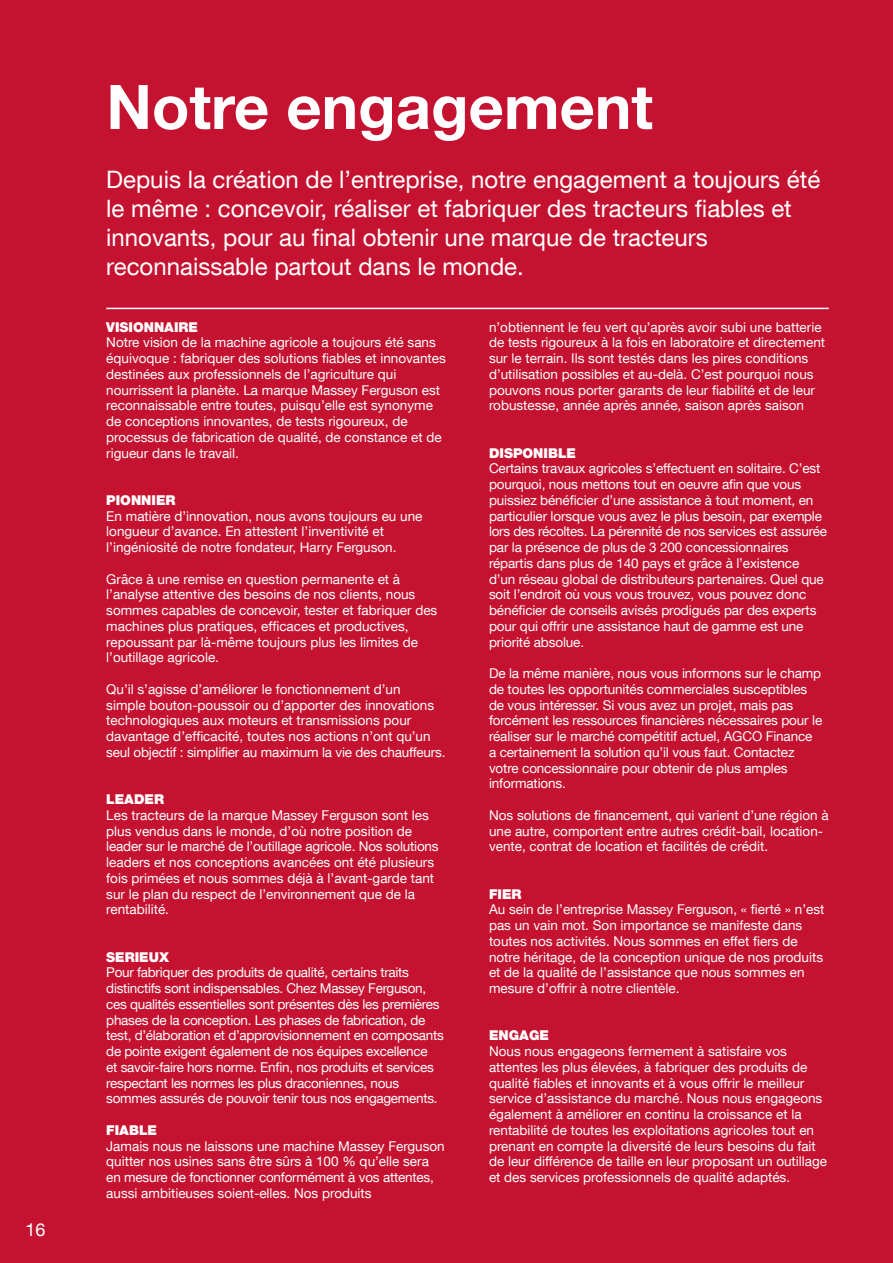
<style>
.page{position:relative;width:893px;height:1263px;background:#c41230}
.page>*{position:absolute;margin:0;border:0;box-sizing:border-box;transform-origin:0 0}
.t1{font:700 61.5px "Helvetica Neue LT Com";color:#fff}
.t2{font:24px/28.8px "Helvetica Neue LT Com";color:#fff}
.t3{font:18px "Helvetica Neue LT Com";color:#fff}
.t4{font:13.5px/15.8px "Helvetica Neue LT Com";color:#fff}
.t5{font:13.5px/15.8px "Helvetica Neue LT Com";letter-spacing:-.02em;color:#fff}
.t6{font:900 13.5px "Helvetica Neue LT Com";color:#fff}
</style>
<div class="page">
<hr style="left:106px;top:308px;width:723px;height:1px;background:#fff">
<h3 class="t3" style="left:26px;top:1218px;width:22px">16</h3>
<h1 class="t1" style="left:106px;top:68px;width:548px">Notre engagement</h1>
<h2 class="t2" style="left:106px;top:165px;width:715px">Depuis la création de l’entreprise, notre engagement a toujours été le même : concevoir, réaliser et fabriquer des tracteurs fiables et innovants, pour au final obtenir une marque de tracteurs reconnaissable partout dans le monde.</h2>
<p class="t6" style="left:106px;top:319px;width:93px">VISIONNAIRE</p>
<p class="t4" style="left:106px;top:334px;width:341px">Notre vision de la machine agricole a toujours été sans équivoque : fabriquer des solutions fiables et innovantes destinées aux professionnels de l’agriculture qui nourrissent la planète. La marque Massey Ferguson est reconnaissable entre toutes, puisqu’elle est synonyme de conceptions innovantes, de tests rigoureux, de processus de fabrication de qualité, de constance et de rigueur dans le travail.</p>
<p class="t6" style="left:106px;top:492px;width:71px">PIONNIER</p>
<p class="t4" style="left:106px;top:508px;width:318px">En matière d’innovation, nous avons toujours eu une longueur d’avance. En attestent l’inventivité et l’ingéniosité de notre fondateur, Harry Ferguson.</p>
<p class="t4" style="left:106px;top:571px;width:333px">Grâce à une remise en question permanente et à l’analyse attentive des besoins de nos clients, nous sommes capables de concevoir, tester et fabriquer des machines plus pratiques, efficaces et productives, repoussant par là-même toujours plus les limites de l’outillage agricole.</p>
<p class="t4" style="left:106px;top:681px;width:341px">Qu’il s’agisse d’améliorer le fonctionnement d’un<br>simple bouton-poussoir ou d’apporter des innovations technologiques aux moteurs et transmissions pour davantage d’efficacité, toutes nos actions n’ont qu’un seul objectif : simplifier au maximum la vie des chauffeurs.</p>
<p class="t6" style="left:106px;top:791px;width:59px">LEADER</p>
<p class="t4" style="left:106px;top:807px;width:334px">Les tracteurs de la marque Massey Ferguson sont les plus vendus dans le monde, d’où notre position de leader sur le marché de l’outillage agricole. Nos solutions leaders et nos conceptions avancées ont été plusieurs fois primées et nous sommes déjà à l’avant-garde tant sur le plan du respect de l’environnement que de la rentabilité.</p>
<p class="t6" style="left:106px;top:949px;width:64px">SERIEUX</p>
<p class="t5" style="left:106px;top:964px;width:339px">Pour fabriquer des produits de qualité, certains traits distinctifs sont indispensables. Chez Massey Ferguson, ces qualités essentielles sont présentes dès les premières phases de la conception. Les phases de fabrication, de test, d’élaboration et d’approvisionnement en composants de pointe exigent également de nos équipes excellence<br>et savoir-faire hors norme. Enfin, nos produits et services respectant les normes les plus draconiennes, nous sommes assurés de pouvoir tenir tous nos engagements.</p>
<p class="t6" style="left:106px;top:1122px;width:52px">FIABLE</p>
<p class="t4" style="left:106px;top:1138px;width:340px">Jamais nous ne laissons une machine Massey Ferguson quitter nos usines sans être sûrs à 100 % qu’elle sera en mesure de fonctionner conformément à vos attentes, aussi ambitieuses soient-elles. Nos produits</p>
<p class="t4" style="left:489px;top:319px;width:338px">n’obtiennent le feu vert qu’après avoir subi une batterie de tests rigoureux à la fois en laboratoire et directement sur le terrain. Ils sont testés dans les pires conditions d’utilisation possibles et au-delà. C’est pourquoi nous pouvons nous porter garants de leur fiabilité et de leur robustesse, année après année, saison après saison</p>
<p class="t6" style="left:489px;top:445px;width:89px">DISPONIBLE</p>
<p class="t4" style="left:489px;top:460px;width:340px">Certains travaux agricoles s’effectuent en solitaire. C’est pourquoi, nous mettons tout en oeuvre afin que vous puissiez bénéficier d’une assistance à tout moment, en particulier lorsque vous avez le plus besoin, par exemple lors des récoltes. La pérennité de nos services est assurée par la présence de plus de 3 200 concessionnaires répartis dans plus de 140 pays et grâce à l’existence d’un réseau global de distributeurs partenaires. Quel que soit l’endroit où vous vous trouvez, vous pouvez donc bénéficier de conseils avisés prodigués par des experts pour qui offrir une assistance haut de gamme est une priorité absolue.</p>
<p class="t4" style="left:489px;top:665px;width:335px">De la même manière, nous vous informons sur le champ de toutes les opportunités commerciales susceptibles de vous intéresser. Si vous avez un projet, mais pas forcément les ressources financières nécessaires pour le réaliser sur le marché compétitif actuel, AGCO Finance a certainement la solution qu’il vous faut. Contactez votre concessionnaire pour obtenir de plus amples informations.</p>
<p class="t4" style="left:489px;top:807px;width:341px">Nos solutions de financement, qui varient d’une région à une autre, comportent entre autres crédit-bail, location&shy;vente, contrat de location et facilités de crédit.</p>
<p class="t6" style="left:489px;top:886px;width:34px">FIER</p>
<p class="t4" style="left:489px;top:901px;width:337px">Au sein de l’entreprise Massey Ferguson, « fierté » n’est pas un vain mot. Son importance se manifeste dans toutes nos activités. Nous sommes en effet fiers de notre héritage, de la conception unique de nos produits et de la qualité de l’assistance que nous sommes en mesure d’offrir à notre clientèle.</p>
<p class="t6" style="left:489px;top:1027px;width:62px">ENGAGE</p>
<p class="t4" style="left:489px;top:1043px;width:340px">Nous nous engageons fermement à satisfaire vos attentes les plus élevées, à fabriquer des produits de qualité fiables et innovants et à vous offrir le meilleur service d’assistance du marché. Nous nous engageons également à améliorer en continu la croissance et la rentabilité de toutes les exploitations agricoles tout en prenant en compte la diversité de leurs besoins du fait de leur différence de taille en leur proposant un outillage et des services professionnels de qualité adaptés.</p>
</div>
